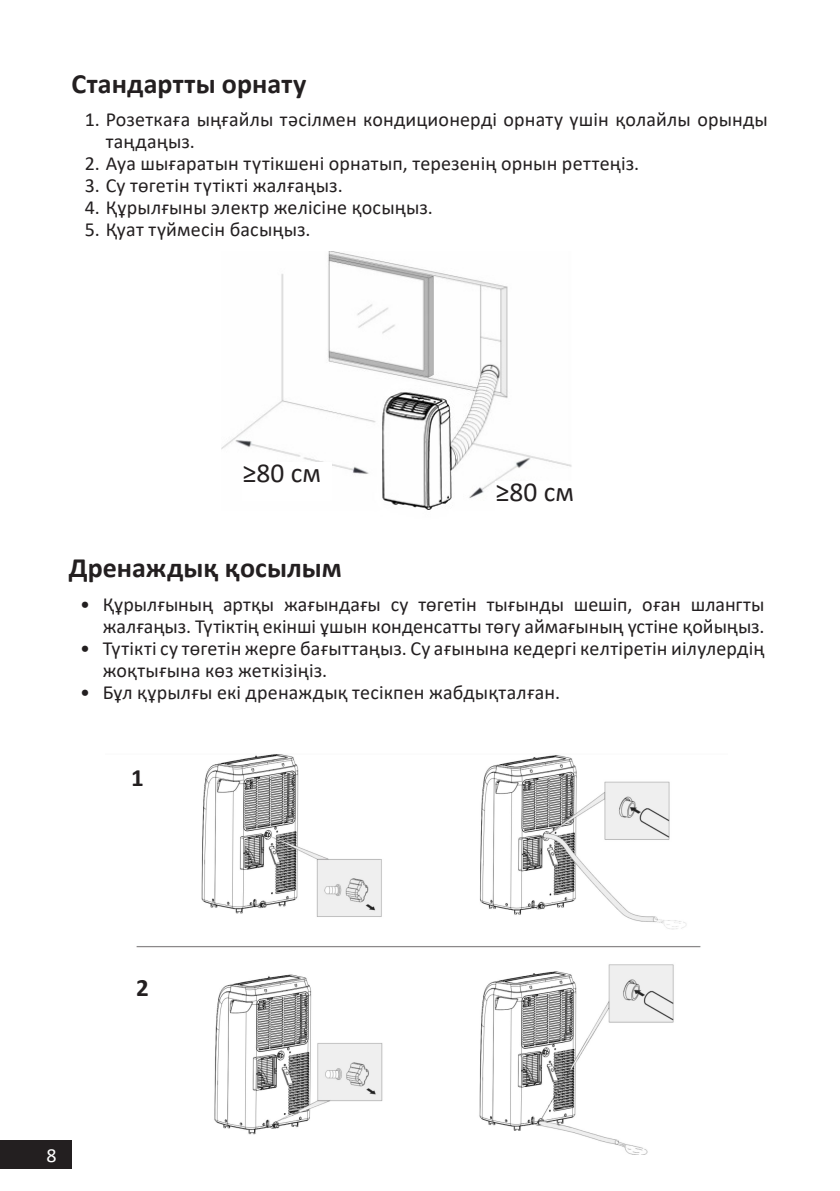
<style>
.page{position:relative;width:840px;height:1191px;background:#fff}
.page>*{position:absolute;margin:0;border:0;box-sizing:border-box;transform-origin:0 0}
.Заголовок_14{font:700 28px "Calibri";color:#231f20}
.t1{font:27.4px "Calibri";letter-spacing:.005em;color:#231f20}
.Цифры_на_схемах{font:700 25px "Calibri";color:#231f20}
.t2{font:20px/22px "Calibri";letter-spacing:.005em;color:#231f20}
.t3{font:20px "Calibri";color:#fff}
</style>
<div class="page">
<div style="left:0;top:1140px;width:72px;height:29px;background:#231f20"></div>
<img style="left:221px;top:251px;width:351px;height:259px">
<div style="left:495px;top:481px;width:89px;height:39px;background:#fff"></div>
<div style="left:243px;top:462px;width:89px;height:39px;background:#fff"></div>
<img style="left:136px;top:754px;width:565px;height:401px">
<div style="left:117px;top:766px;width:41px;height:31px;background:#fff"></div>
<div style="left:122px;top:976px;width:41px;height:31px;background:#fff"></div>
<p class="Заголовок_14" style="left:72px;top:64px;width:236px">Стандартты орнату</p>
<p class="t2" style="left:106px;top:108px;width:663px;text-indent:-21px">1. Розеткаға ыңғайлы тәсілмен кондиционерді орнату үшін қолайлы орынды таңдаңыз.</p>
<p class="t2" style="left:85px;top:152px;width:555px">2. Ауа шығаратын түтікшені орнатып, терезенің орнын реттеңіз.</p>
<p class="t2" style="left:85px;top:174px;width:259px">3. Су төгетін түтікті жалғаңыз.</p>
<p class="t2" style="left:85px;top:196px;width:349px">4. Құрылғыны электр желісіне қосыңыз.</p>
<p class="t2" style="left:85px;top:218px;width:227px">5. Қуат түймесін басыңыз.</p>
<p class="t1" style="left:243px;top:454px;width:80px">≥80 см</p>
<p class="t1" style="left:495px;top:473px;width:80px">≥80 см</p>
<p class="Заголовок_14" style="left:69px;top:548px;width:274px">Дренаждық қосылым</p>
<p class="t2" style="left:80px;top:592px;width:685px;text-align:right">• Құрылғының артқы жағындағы су төгетін тығынды шешіп, оған шлангты жалғаңыз. Түтіктің екінші ұшын конденсатты төгу аймағының үстіне қойыңыз.</p>
<p class="t2" style="left:103px;top:636px;width:663px;text-indent:-23px">• Түтікті су төгетін жерге бағыттаңыз. Су ағынына кедергі келтіретін иілулердің жоқтығына көз жеткізіңіз.</p>
<p class="t2" style="left:80px;top:680px;width:481px">• Бұл құрылғы екі дренаждық тесікпен жабдықталған.</p>
<p class="Цифры_на_схемах" style="left:131px;top:760px;width:14px">1</p>
<p class="t3" style="left:47px;top:1142px;width:12px">8</p>
<p class="Цифры_на_схемах" style="left:136px;top:970px;width:14px">2</p>
</div>
